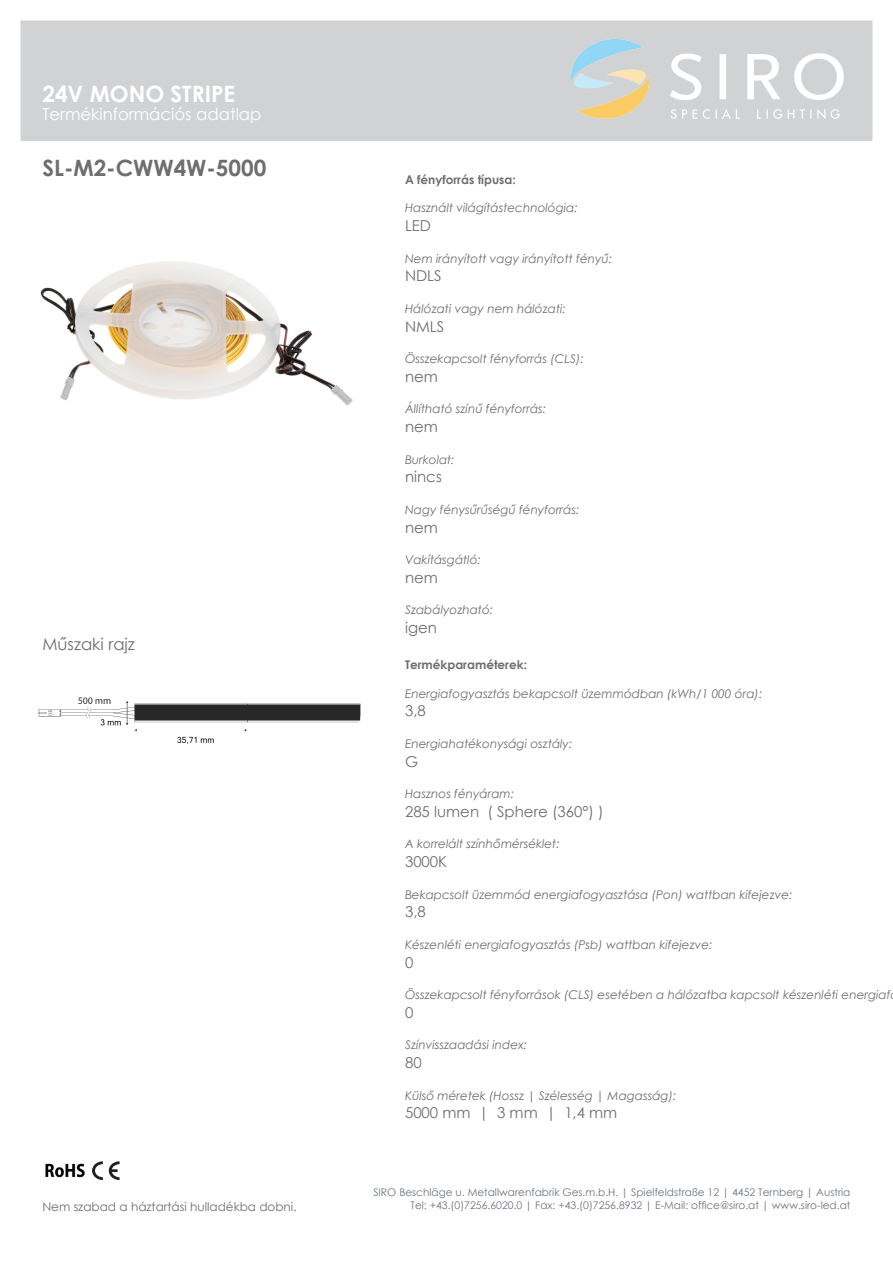
<style>
.page{position:relative;width:893px;height:1263px;background:#fff}
.page>*{position:absolute;margin:0;border:0;box-sizing:border-box;transform-origin:0 0}
.t1{font:700 22.5px "Century Gothic";color:#6e6e6e}
.t2{font:700 22.5px "Century Gothic";color:#fff}
.t3{font:16.5px "Century Gothic";color:#fff}
.t4{font:16.5px "Century Gothic";color:#6e6e6e}
.t5{font:15px "Century Gothic";color:#6e6e6e}
.t6{font:italic 12px "Century Gothic";color:#6e6e6e}
.t7{font:12px "Century Gothic";color:#6e6e6e}
.t8{font:700 12px "Century Gothic";color:#6e6e6e}
.t9{font:10.5px/12.6px "Century Gothic";color:#6d747f;text-align:right}
</style>
<div class="page">
<div style="left:21px;top:21px;width:851px;height:120px;background:#d1d2d4"></div>
<img style="left:571px;top:40px;width:272px;height:78px">
<img style="left:45px;top:1163px;width:40px;height:15px">
<svg style="left:92px;top:1161px;width:27px;height:19px"></svg>
<img style="left:40px;top:261px;width:313px;height:145px">
<img style="left:38px;top:697px;width:323px;height:47px">
<h1 class="t2" style="left:42px;top:80px;width:194px">24V MONO STRIPE</h1>
<h2 class="t3" style="left:42px;top:104px;width:221px">Termékinformációs adatlap</h2>
<h1 class="t1" style="left:42px;top:154px;width:225px">SL-M2-CWW4W-5000</h1>
<h2 class="t4" style="left:42px;top:633px;width:94px">Műszaki rajz</h2>
<p class="t7" style="left:42px;top:1199px;width:256px">Nem szabad a háztartási hulladékba dobni.</p>
<p class="t8" style="left:405px;top:172px;width:112px">A fényforrás típusa:</p>
<p class="t6" style="left:405px;top:201px;width:174px">Használt világítástechnológia:</p>
<p class="t5" style="left:405px;top:216px;width:28px">LED</p>
<p class="t6" style="left:405px;top:251px;width:209px">Nem irányított vagy irányított fényű:</p>
<p class="t5" style="left:405px;top:267px;width:38px">NDLS</p>
<p class="t6" style="left:405px;top:301px;width:162px">Hálózati vagy nem hálózati:</p>
<p class="t5" style="left:405px;top:317px;width:41px">NMLS</p>
<p class="t6" style="left:405px;top:351px;width:180px">Összekapcsolt fényforrás (CLS):</p>
<p class="t5" style="left:405px;top:367px;width:34px">nem</p>
<p class="t6" style="left:405px;top:402px;width:143px">Állítható színű fényforrás:</p>
<p class="t5" style="left:405px;top:417px;width:34px">nem</p>
<p class="t6" style="left:405px;top:452px;width:51px">Burkolat:</p>
<p class="t5" style="left:405px;top:468px;width:38px">nincs</p>
<p class="t6" style="left:405px;top:502px;width:176px">Nagy fénysűrűségű fényforrás:</p>
<p class="t5" style="left:405px;top:518px;width:34px">nem</p>
<p class="t6" style="left:405px;top:552px;width:77px">Vakításgátló:</p>
<p class="t5" style="left:405px;top:568px;width:34px">nem</p>
<p class="t6" style="left:405px;top:603px;width:90px">Szabályozható:</p>
<p class="t5" style="left:405px;top:618px;width:33px">igen</p>
<p class="t8" style="left:405px;top:657px;width:124px">Termékparaméterek:</p>
<p class="t6" style="left:405px;top:686px;width:359px">Energiafogyasztás bekapcsolt üzemmódban (kWh/1 000 óra):</p>
<p class="t5" style="left:405px;top:702px;width:22px">3,8</p>
<p class="t6" style="left:405px;top:736px;width:169px">Energiahatékonysági osztály:</p>
<p class="t5" style="left:405px;top:752px;width:15px">G</p>
<p class="t6" style="left:405px;top:786px;width:111px">Hasznos fényáram:</p>
<p class="t5" style="left:405px;top:802px;width:200px">285 lumen ( Sphere (360°) )</p>
<p class="t6" style="left:405px;top:837px;width:156px">A korrelált színhőmérséklet:</p>
<p class="t5" style="left:405px;top:852px;width:44px">3000K</p>
<p class="t6" style="left:405px;top:887px;width:389px">Bekapcsolt üzemmód energiafogyasztása (Pon) wattban kifejezve:</p>
<p class="t5" style="left:405px;top:903px;width:22px">3,8</p>
<p class="t6" style="left:405px;top:937px;width:309px">Készenléti energiafogyasztás (Psb) wattban kifejezve:</p>
<p class="t5" style="left:405px;top:953px;width:10px">0</p>
<p class="t6" style="left:405px;top:987px;width:487px">Összekapcsolt fényforrások (CLS) esetében a hálózatba kapcsolt készenléti energiaf</p>
<p class="t5" style="left:405px;top:1003px;width:10px">0</p>
<p class="t6" style="left:405px;top:1038px;width:124px">Színvisszaadási index:</p>
<p class="t5" style="left:405px;top:1053px;width:18px">80</p>
<p class="t6" style="left:405px;top:1088px;width:273px">Külső méretek (Hossz | Szélesség | Magasság):</p>
<p class="t5" style="left:405px;top:1104px;width:214px">5000 mm | 3 mm | 1,4 mm</p>
<p class="t9" style="left:373px;top:1186px;width:479px">SIRO Beschläge u. Metallwarenfabrik Ges.m.b.H. | Spielfeldstraße 12 | 4452 Ternberg | Austria<br>Tel: +43.(0)7256.6020.0 | Fax: +43.(0)7256.8932 | E-Mail: office@siro.at | www.siro-led.at</p>
</div>
